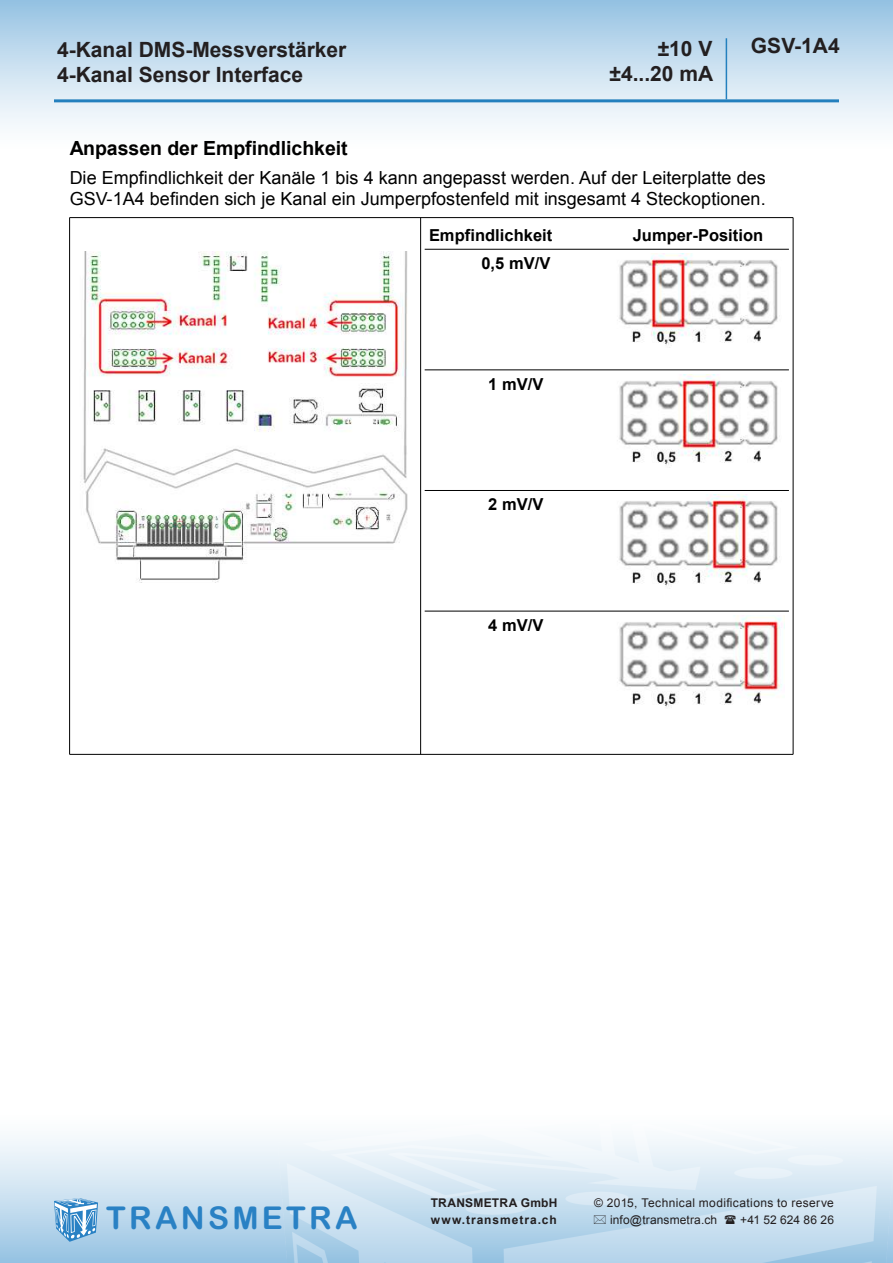
<style>
.page{position:relative;width:893px;height:1263px;background:#fff}
.page>*{position:absolute;margin:0;border:0;box-sizing:border-box;transform-origin:0 0}
.t1{font:31.5px "Arial Rounded MT Bold";letter-spacing:.105em;color:#2981c4}
.t2{font:700 21px "Arial";color:#231f20}
.t3{font:700 19.5px "Arial";color:#000}
.t4{font:18px/20.1px "Arial";color:#000}
.t5{font:700 16.5px "Arial";color:#000}
.t6{font:12px "Arial";letter-spacing:.025em;color:#231f20}
.t7{font:700 12px "Arial";letter-spacing:.065em;color:#231f20}
.t8{font:700 12px "Arial";letter-spacing:.02em;color:#231f20}
.t9{font:12px "Arial";letter-spacing:.005em;color:#231f20}
</style>
<div class="page">
<div style="left:0;top:1093px;width:893px;height:170px;background:linear-gradient(to bottom,#fff,#9dc6e4)"></div>
<img style="left:278px;top:1103px;width:615px;height:160px">
<div style="left:0;top:0;width:893px;height:170px;background:linear-gradient(to bottom,#9bc5e4,#fff)"></div>
<svg style="left:54px;top:1198px;width:44px;height:44px;background:#85b7dd"></svg>
<hr style="left:54px;top:99px;width:785px;height:3px;background:#2380be">
<hr style="left:726px;top:38px;width:1px;height:61px;background:#2380be">
<hr style="left:70px;top:217px;width:723px;height:1px;background:#000">
<hr style="left:70px;top:754px;width:723px;height:1px;background:#000">
<hr style="left:69px;top:218px;width:1px;height:536px;background:#000">
<hr style="left:420px;top:218px;width:1px;height:536px;background:#000">
<hr style="left:793px;top:218px;width:1px;height:536px;background:#000">
<hr style="left:425px;top:249px;width:364px;height:1px;background:#000">
<hr style="left:425px;top:370px;width:364px;height:1px;background:#000">
<hr style="left:425px;top:490px;width:364px;height:1px;background:#000">
<hr style="left:425px;top:611px;width:364px;height:1px;background:#000">
<img style="left:619px;top:253px;width:159px;height:92px">
<img style="left:619px;top:374px;width:159px;height:94px">
<img style="left:619px;top:495px;width:159px;height:91px">
<img style="left:619px;top:615px;width:166px;height:92px">
<img style="left:80px;top:251px;width:328px;height:331px">
<svg style="left:594px;top:1215px;width:12px;height:9px"></svg>
<svg style="left:725px;top:1215px;width:11px;height:9px"></svg>
<p class="t2" style="left:57px;top:35px;width:291px">4-Kanal DMS-Messverstärker</p>
<p class="t2" style="left:57px;top:60px;width:248px">4-Kanal Sensor Interface</p>
<p class="t2" style="left:658px;top:35px;width:56px">±10 V</p>
<p class="t2" style="left:751px;top:32px;width:90px">GSV-1A4</p>
<p class="t2" style="left:609px;top:60px;width:105px">±4...20 mA</p>
<p class="t3" style="left:70px;top:138px;width:280px">Anpassen der Empfindlichkeit</p>
<p class="t4" style="left:70px;top:170px;width:698px">Die Empfindlichkeit der Kanäle 1 bis 4 kann angepasst werden. Auf der Leiterplatte des<br>GSV-1A4 befinden sich je Kanal ein Jumperpfostenfeld mit insgesamt 4 Steckoptionen.</p>
<p class="t5" style="left:429px;top:227px;width:125px">Empfindlichkeit</p>
<p class="t5" style="left:633px;top:227px;width:132px">Jumper-Position</p>
<p class="t5" style="left:481px;top:254px;width:71px">0,5 mV/V</p>
<p class="t5" style="left:488px;top:375px;width:57px">1 mV/V</p>
<p class="t5" style="left:488px;top:496px;width:57px">2 mV/V</p>
<p class="t5" style="left:488px;top:616px;width:57px">4 mV/V</p>
<p class="t1" style="left:106px;top:1199px;width:253px">TRANSMETRA</p>
<p class="t8" style="left:431px;top:1195px;width:128px">TRANSMETRA GmbH</p>
<p class="t6" style="left:594px;top:1195px;width:241px">© 2015, Technical modifications to reserve</p>
<p class="t7" style="left:431px;top:1212px;width:127px">www.transmetra.ch</p>
<p class="t6" style="left:610px;top:1212px;width:109px">info@transmetra.ch</p>
<p class="t9" style="left:740px;top:1212px;width:95px">+41 52 624 86 26</p>
</div>
